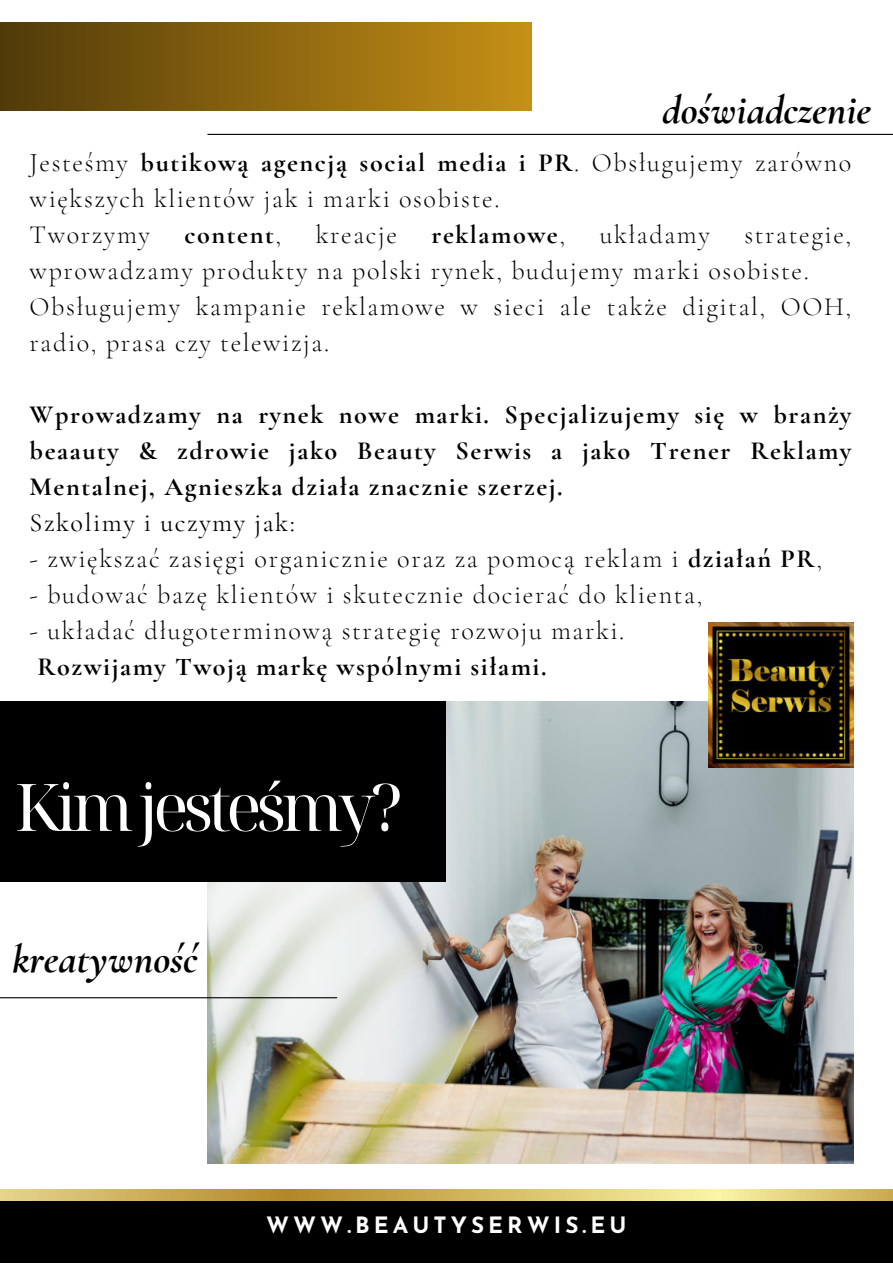
<style>
.page{position:relative;width:893px;height:1264px;background:#fff}
.page>*{position:absolute;margin:0;border:0;box-sizing:border-box;transform-origin:0 0}
.t1{font:65.55px "Noto Serif Display";letter-spacing:-.075em;color:#fff}
.t2{font:italic 700 41.25px "Cormorant Garamond";color:#000}
.t3{font:300 26.1px/36px "Cormorant Garamond";letter-spacing:.06em;color:#000}
.t4{font:700 26.1px/36px "Cormorant Garamond";letter-spacing:.06em;color:#000;text-align:justify}
.t5{font:26.1px "Cormorant Garamond";letter-spacing:.06em;color:#000}
.t6{font:700 22.5px "Josefin Sans";letter-spacing:.18em;color:#fff}
.s1{font-weight:700}
.s2{font-weight:300}
</style>
<div class="page">
<img style="left:207px;top:701px;width:646px;height:462px">
<div style="left:0;top:701px;width:446px;height:180px;background:#000"></div>
<hr style="left:207px;top:134px;width:685px;height:1px;background:#000">
<div style="left:0;top:22px;width:531px;height:88px;background:linear-gradient(to right,#503a09,#c69016)"></div>
<div style="left:0;top:1197px;width:892px;height:65px;background:#000"></div>
<hr style="left:0;top:997px;width:337px;height:1px;background:#000">
<svg style="left:0;top:1189px;width:892px;height:11px;background:#d5bb67"></svg>
<img style="left:708px;top:622px;width:145px;height:145px">
<h2 class="t2" style="left:662px;top:85px;width:210px">doświadczenie</h2>
<p class="t3" style="left:30px;top:145px;width:823px">Jesteśmy <span class="s1">butikową agencją social media i PR</span>. Obsługujemy zarówno większych klientów jak i marki osobiste.<br>Tworzymy</p>
<p class="t4" style="left:184px;top:217px;width:98px">content<span class="s2">,</span></p>
<p class="t3" style="left:316px;top:217px;width:83px">kreacje</p>
<p class="t4" style="left:431px;top:217px;width:135px">reklamowe<span class="s2">,</span></p>
<p class="t3" style="left:599px;top:217px;width:112px">układamy</p>
<p class="t3" style="left:30px;top:217px;width:823px;text-indent:714px">strategie, wprowadzamy produkty na polski rynek, budujemy marki osobiste.<br>Obsługujemy kampanie reklamowe w sieci ale także digital, OOH, radio, prasa czy telewizja.</p>
<p class="t4" style="left:30px;top:397px;width:823px">Wprowadzamy na rynek nowe marki. Specjalizujemy się w branży beaauty &amp; zdrowie jako Beauty Serwis a jako Trener Reklamy Mentalnej, Agnieszka działa znacznie szerzej.</p>
<p class="t5" style="left:30px;top:507px;width:267px">Szkolimy i uczymy jak:</p>
<p class="t3" style="left:30px;top:541px;width:794px">- zwiększać zasięgi organicznie oraz za pomocą reklam i <span class="s1">działań PR</span>,</p>
<p class="t3" style="left:30px;top:577px;width:674px">- budować bazę klientów i skutecznie docierać do klienta,</p>
<p class="t3" style="left:30px;top:613px;width:596px">- układać długoterminową strategię rozwoju marki.</p>
<p class="t4" style="left:37px;top:648px;width:510px">Rozwijamy Twoją markę wspólnymi siłami.</p>
<h1 class="t1" style="left:15px;top:762px;width:390px">Kim jesteśmy?</h1>
<h2 class="t2" style="left:12px;top:933px;width:187px">kreatywność</h2>
<p class="t6" style="left:266px;top:1204px;width:362px">WWW.BEAUTYSERWIS.EU</p>
</div>
